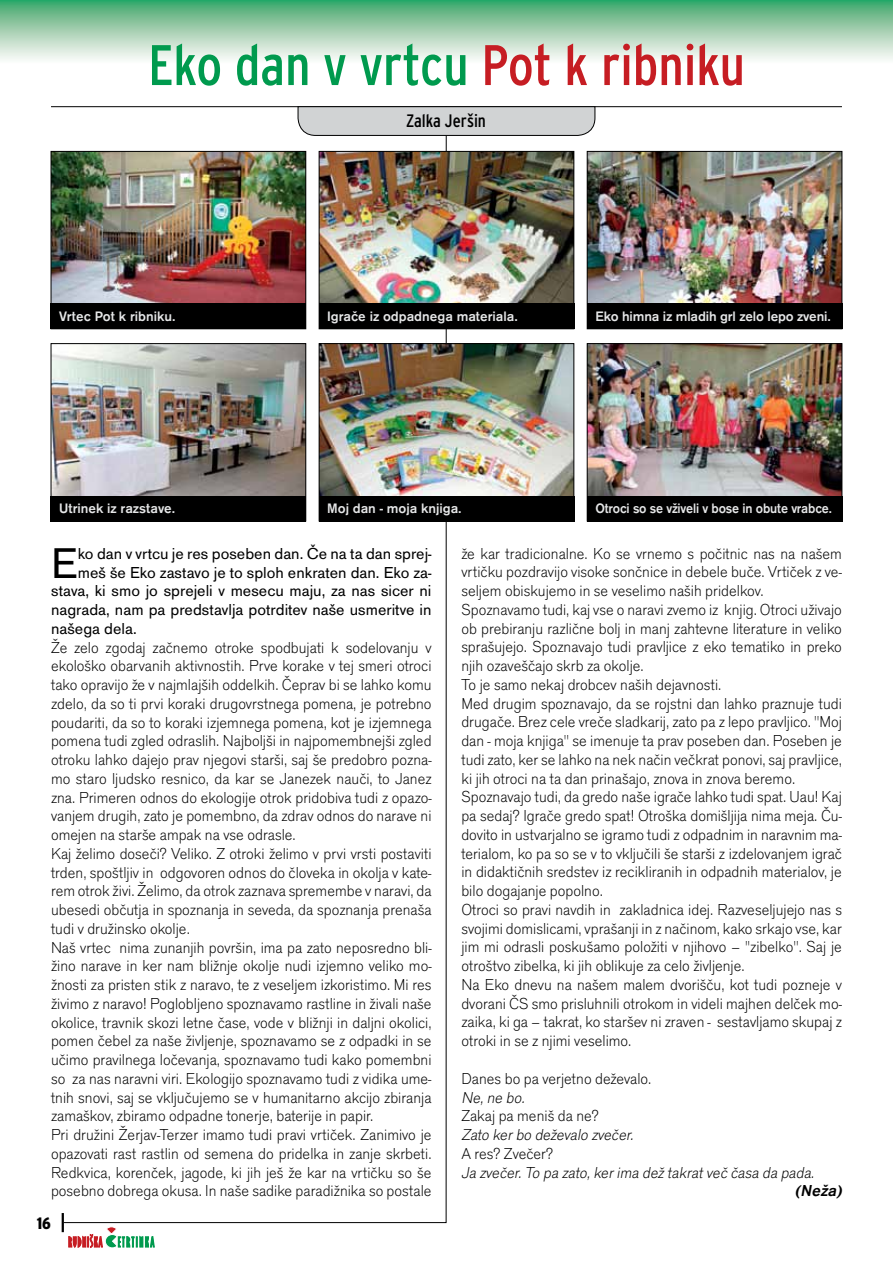
<style>
.page{position:relative;width:893px;height:1263px;background:#fff}
.page>*{position:absolute;margin:0;border:0;box-sizing:border-box;transform-origin:0 0}
.t1{font:57px "Interstate Cond";color:#009a4e}
.t2{font:44.55px "Accius TEE";color:#000}
.t3{font:18px "Interstate Cond";color:#000}
.t4{font:16.5px/18.8px "Accius TEE Ligh";color:#000}
.t5{font:16.5px "Accius TEE";color:#000}
.t6{font:italic 16.5px "Accius TEE Ligh";color:#000}
.t7{font:italic 500 16.5px "Accius TEE";color:#000}
.t8{font:900 16.5px "Interstate Cond";color:#000}
.t9{font:500 14.25px "Accius TEE";letter-spacing:-.005em;color:#e6e7e8}
.t10{font:500 14.25px "Accius TEE";letter-spacing:-.005em;color:#e6e7e8;scale:.93 1}
.s1{color:#c61d23}
</style>
<div class="page">
<svg style="left:0;top:0;width:892px;height:59px;background:#9cceae"></svg>
<svg style="left:892px;top:0;width:1px;height:59px"></svg>
<hr style="left:51px;top:106px;width:791px;height:1px;background:#000">
<svg style="left:63px;top:106px;width:384px;height:1117px"></svg>
<svg style="left:62px;top:1213px;width:92px;height:35px"></svg>
<svg style="left:297px;top:106px;width:299px;height:30px;background:#c2c4c4"></svg>
<img style="left:53px;top:153px;width:251px;height:151px">
<div style="left:51px;top:151px;width:255px;height:178px;border:1px solid #000"></div>
<img style="left:321px;top:153px;width:251px;height:151px">
<div style="left:319px;top:151px;width:255px;height:178px;border:1px solid #000"></div>
<img style="left:589px;top:153px;width:251px;height:151px">
<div style="left:587px;top:151px;width:255px;height:178px;border:1px solid #000"></div>
<img style="left:53px;top:345px;width:251px;height:151px">
<div style="left:51px;top:343px;width:255px;height:178px;border:1px solid #000"></div>
<img style="left:321px;top:345px;width:251px;height:151px">
<div style="left:319px;top:343px;width:255px;height:178px;border:1px solid #000"></div>
<img style="left:589px;top:345px;width:251px;height:151px">
<div style="left:587px;top:343px;width:255px;height:178px;border:1px solid #000"></div>
<div style="left:51px;top:304px;width:255px;height:25px;background:#000"></div>
<div style="left:51px;top:496px;width:255px;height:25px;background:#000"></div>
<div style="left:319px;top:304px;width:255px;height:25px;background:#000"></div>
<div style="left:319px;top:496px;width:255px;height:25px;background:#000"></div>
<div style="left:587px;top:304px;width:255px;height:25px;background:#000"></div>
<div style="left:587px;top:496px;width:255px;height:25px;background:#000"></div>
<h1 class="t1" style="left:148px;top:33px;width:598px">Eko dan v vrtcu <span class="s1">Pot k ribniku</span></h1>
<p class="t3" style="left:406px;top:110px;width:81px">Zalka Jerπin</p>
<p class="t9" style="left:59px;top:308px;width:118px">Vrtec Pot k ribniku.</p>
<p class="t9" style="left:59px;top:500px;width:117px">Utrinek iz razstave.</p>
<p class="t9" style="left:327px;top:308px;width:192px">Igrače iz odpadnega materiala.</p>
<p class="t9" style="left:327px;top:500px;width:136px">Moj dan - moja knjiga.</p>
<p class="t9" style="left:595px;top:308px;width:237px">Eko himna iz mladih grl zelo lepo zveni.</p>
<p class="t10" style="left:595px;top:500px;width:256px">Otroci so se vživeli v bose in obute vrabce.</p>
<h2 class="t2" style="left:51px;top:538px;width:28px">E</h2>
<p class="t5" style="left:78px;top:544px;width:355px">ko dan v vrtcu je res poseben dan. Če na ta dan sprej-</p>
<p class="t5" style="left:78px;top:563px;width:355px">meš še Eko zastavo je to sploh enkraten dan. Eko za-</p>
<p class="t5" style="left:51px;top:582px;width:382px">stava, ki smo jo sprejeli v mesecu maju, za nas sicer ni</p>
<p class="t5" style="left:51px;top:600px;width:382px">nagrada, nam pa predstavlja potrditev naše usmeritve in</p>
<p class="t5" style="left:51px;top:619px;width:87px">našega dela.</p>
<p class="t4" style="left:51px;top:638px;width:382px">Že zelo zgodaj začnemo otroke spodbujati k sodelovanju v ekološko obarvanih aktivnostih. Prve korake v tej smeri otroci tako opravijo že v najmlajših oddelkih. Čeprav bi se lahko komu zdelo, da so ti prvi koraki drugovrstnega pomena, je potrebno poudariti, da so to koraki izjemnega pomena, kot je izjemnega pomena tudi zgled odraslih. Najboljši in najpomembnejši zgled otroku lahko dajejo prav njegovi starši, saj še predobro pozna&shy;mo staro ljudsko resnico, da kar se Janezek nauči, to Janez zna. Primeren odnos do ekologije otrok pridobiva tudi z opazo&shy;vanjem drugih, zato je pomembno, da zdrav odnos do narave ni omejen na starše ampak na vse odrasle.<br>Kaj želimo doseči? Veliko. Z otroki želimo v prvi vrsti postaviti trden, spoštljiv in odgovoren odnos do človeka in okolja v kate&shy;rem otrok živi. Želimo, da otrok zaznava spremembe v naravi, da ubesedi občutja in spoznanja in seveda, da spoznanja prenaša tudi v družinsko okolje.<br>Naš vrtec nima zunanjih površin, ima pa zato neposredno bli&shy;žino narave in ker nam bližnje okolje nudi izjemno veliko mo&shy;žnosti za pristen stik z naravo, te z veseljem izkoristimo. Mi res živimo z naravo! Poglobljeno spoznavamo rastline in živali naše okolice, travnik skozi letne čase, vode v bližnji in daljni okolici, pomen čebel za naše življenje, spoznavamo se z odpadki in se učimo pravilnega ločevanja, spoznavamo tudi kako pomembni so za nas naravni viri. Ekologijo spoznavamo tudi z vidika ume&shy;tnih snovi, saj se vključujemo se v humanitarno akcijo zbiranja zamaškov, zbiramo odpadne tonerje, baterije in papir.<br>Pri družini Žerjav-Terzer imamo tudi pravi vrtiček. Zanimivo je opazovati rast rastlin od semena do pridelka in zanje skrbeti.<br>Redkvica, korenček, jagode, ki jih ješ že kar na vrtičku so še posebno dobrega okusa. In naše sadike paradižnika so postale</p>
<p class="t8" style="left:37px;top:1214px;width:16px">16</p>
<p class="t4" style="left:461px;top:544px;width:382px">že kar tradicionalne. Ko se vrnemo s počitnic nas na našem vrtičku pozdravijo visoke sončnice in debele buče. Vrtiček z ve&shy;seljem obiskujemo in se veselimo naših pridelkov.<br>Spoznavamo tudi, kaj vse o naravi zvemo iz knjig. Otroci uživajo ob prebiranju različne bolj in manj zahtevne literature in veliko sprašujejo. Spoznavajo tudi pravljice z eko tematiko in preko njih ozaveščajo skrb za okolje.<br>To je samo nekaj drobcev naših dejavnosti.<br>Med drugim spoznavajo, da se rojstni dan lahko praznuje tudi drugače. Brez cele vreče sladkarij, zato pa z lepo pravljico. ''Moj dan - moja knjiga'' se imenuje ta prav poseben dan. Poseben je tudi zato, ker se lahko na nek način večkrat ponovi, saj pravljice, ki jih otroci na ta dan prinašajo, znova in znova beremo.<br>Spoznavajo tudi, da gredo naše igrače lahko tudi spat. Uau! Kaj pa sedaj? Igrače gredo spat! Otroška domišljija nima meja. Ču&shy;dovito in ustvarjalno se igramo tudi z odpadnim in naravnim ma&shy;terialom, ko pa so se v to vključili še starši z izdelovanjem igrač in didaktičnih sredstev iz recikliranih in odpadnih materialov, je bilo dogajanje popolno.<br>Otroci so pravi navdih in zakladnica idej. Razveseljujejo nas s svojimi domislicami, vprašanji in z načinom, kako srkajo vse, kar jim mi odrasli poskušamo položiti v njihovo – ''zibelko''. Saj je otroštvo zibelka, ki jih oblikuje za celo življenje.<br>Na Eko dnevu na našem malem dvorišču, kot tudi pozneje v dvorani ČS smo prisluhnili otrokom in videli majhen delček mo&shy;zaika, ki ga – takrat, ko staršev ni zraven - sestavljamo skupaj z otroki in se z njimi veselimo.</p>
<p class="t4" style="left:461px;top:1069px;width:192px">Danes bo pa verjetno deževalo.</p>
<p class="t6" style="left:461px;top:1088px;width:68px">Ne,ne bo.</p>
<p class="t4" style="left:461px;top:1107px;width:139px">Zakaj pa meniš da ne?</p>
<p class="t6" style="left:461px;top:1126px;width:177px">Zato kerbo deževalo zvečer.</p>
<p class="t4" style="left:461px;top:1144px;width:93px">A res? Zvečer?</p>
<p class="t6" style="left:461px;top:1163px;width:358px">Ja zvečer.To pa zato,kerima dež takratveč časa da pada.</p>
<p class="t7" style="left:795px;top:1182px;width:52px">(Neža)</p>
</div>
